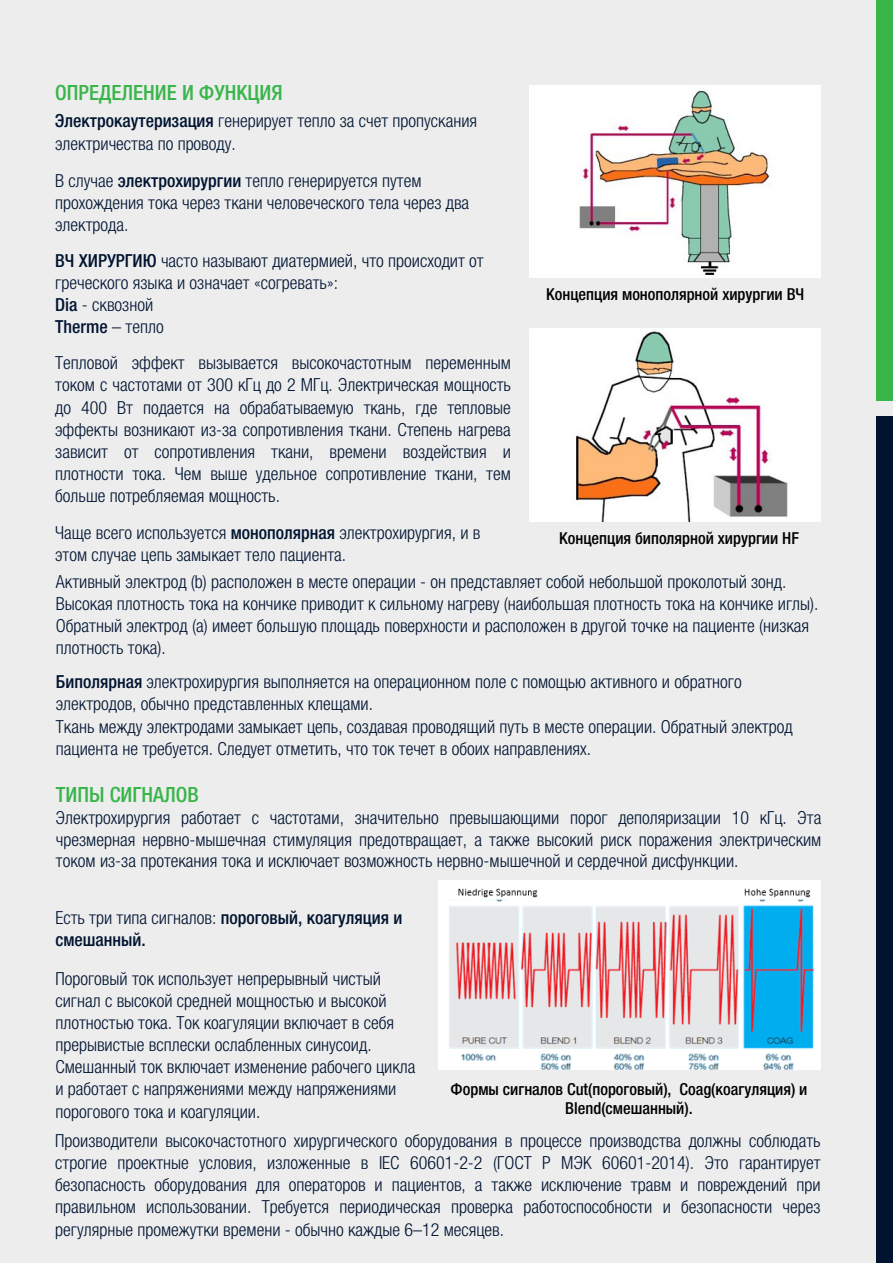
<style>
.page{position:relative;width:893px;height:1263px;background:#ededee}
.page>*{position:absolute;margin:0;border:0;box-sizing:border-box;transform-origin:0 0}
.t1{font:500 condensed 21px "Helvetica Neue LTW1 G";color:#39b54a}
.t2{font:300 condensed 18px/22px "Helvetica Neue LTW1 G";color:#001430}
.t3{font:500 condensed 18px/22.4px "Helvetica Neue LTW1 G";color:#001430}
.t4{font:500 condensed 16.5px/19.8px "Helvetica Neue LTW1 G";color:#000;text-align:center}
.s1{font-weight:500}
.s2{font-weight:300}
</style>
<div class="page">
<div style="left:876px;top:0;width:17px;height:401px;background:#39b54a"></div>
<div style="left:876px;top:417px;width:17px;height:846px;background:#001430"></div>
<img style="left:529px;top:85px;width:292px;height:193px">
<img style="left:529px;top:329px;width:292px;height:192px">
<img style="left:438px;top:880px;width:383px;height:189px">
<p class="t1" style="left:55px;top:80px;width:229px">ОПРЕДЕЛЕНИЕ И ФУНКЦИЯ</p>
<p class="t2" style="left:55px;top:110px;width:423px"><span class="s1">Электрокаутеризация</span> генерирует тепло за счет пропускания электричества по проводу.</p>
<p class="t2" style="left:55px;top:169px;width:415px">В случае <span class="s1">электрохирургии</span> тепло генерируется путем прохождения тока через ткани человеческого тела через два электрода.</p>
<p class="t2" style="left:55px;top:250px;width:430px"><span class="s1">ВЧ ХИРУРГИЮ</span> часто называют диатермией, что происходит от греческого языка и означает «согревать»:<br><span class="s1">Dia</span> - сквозной<br><span class="s1">Therme</span> – тепло</p>
<p class="t2" style="left:55px;top:352px;width:457px;text-align:justify">Тепловой эффект вызывается высокочастотным переменным током с частотами от 300 кГц до 2 МГц. Электрическая мощность до 400 Вт подается на обрабатываемую ткань, где тепловые эффекты возникают из-за сопротивления ткани. Степень нагрева зависит от сопротивления ткани, времени воздействия и плотности тока. Чем выше удельное сопротивление ткани, тем больше потребляемая мощность.</p>
<p class="t2" style="left:55px;top:522px;width:427px">Чаще всего используется <span class="s1">монополярная</span> электрохирургия, и в этом случае цепь замыкает тело пациента.</p>
<p class="t2" style="left:56px;top:570px;width:764px">Активный электрод (b) расположен в месте операции - он представляет собой небольшой проколотый зонд.<br>Высокая плотность тока на кончике приводит к сильному нагреву (наибольшая плотность тока на кончике иглы).<br>Обратный электрод (а) имеет большую площадь поверхности и расположен в другой точке на пациенте (низкая плотность тока).</p>
<p class="t2" style="left:56px;top:671px;width:738px"><span class="s1">Биполярная</span> электрохирургия выполняется на операционном поле с помощью активного и обратного электродов, обычно представленных клещами.<br>Ткань между электродами замыкает цепь, создавая проводящий путь в месте операции. Обратный электрод пациента не требуется. Следует отметить, что ток течет в обоих направлениях.</p>
<p class="t1" style="left:56px;top:782px;width:144px">ТИПЫ СИГНАЛОВ</p>
<p class="t2" style="left:56px;top:807px;width:767px;text-align:justify">Электрохирургия работает с частотами, значительно превышающими порог деполяризации 10 кГц. Эта чрезмерная нервно-мышечная стимуляция предотвращает, а также высокий риск поражения электрическим током из-за протекания тока и исключает возможность нервно-мышечной и сердечной дисфункции.</p>
<p class="t3" style="left:55px;top:906px;width:348px"><span class="s2">Есть три типа сигналов:</span> пороговый, коагуляция и смешанный.</p>
<p class="t2" style="left:55px;top:967px;width:362px">Пороговый ток использует непрерывный чистый сигнал с высокой средней мощностью и высокой плотностью тока. Ток коагуляции включает в себя прерывистые всплески ослабленных синусоид.<br>Смешанный ток включает изменение рабочего цикла и работает с напряжениями между напряжениями порогового тока и коагуляции.</p>
<p class="t2" style="left:55px;top:1130px;width:767px;text-align:justify">Производители высокочастотного хирургического оборудования в процессе производства должны соблюдать строгие проектные условия, изложенные в IEC 60601-2-2 (ГОСТ Р МЭК 60601-2014). Это гарантирует безопасность оборудования для операторов и пациентов, а также исключение травм и повреждений при правильном использовании. Требуется периодическая проверка работоспособности и безопасности через регулярные промежутки времени - обычно каждые 6–12 месяцев.</p>
<p class="t4" style="left:546px;top:284px;width:260px">Концепция монополярной хирургии ВЧ</p>
<p class="t4" style="left:559px;top:528px;width:241px">Концепция биполярной хирургии HF</p>
<p class="t4" style="left:451px;top:1079px;width:358px">Формы сигналов Cut(пороговый), Coag(коагуляция) и<br>Blend(смешанный).</p>
</div>
